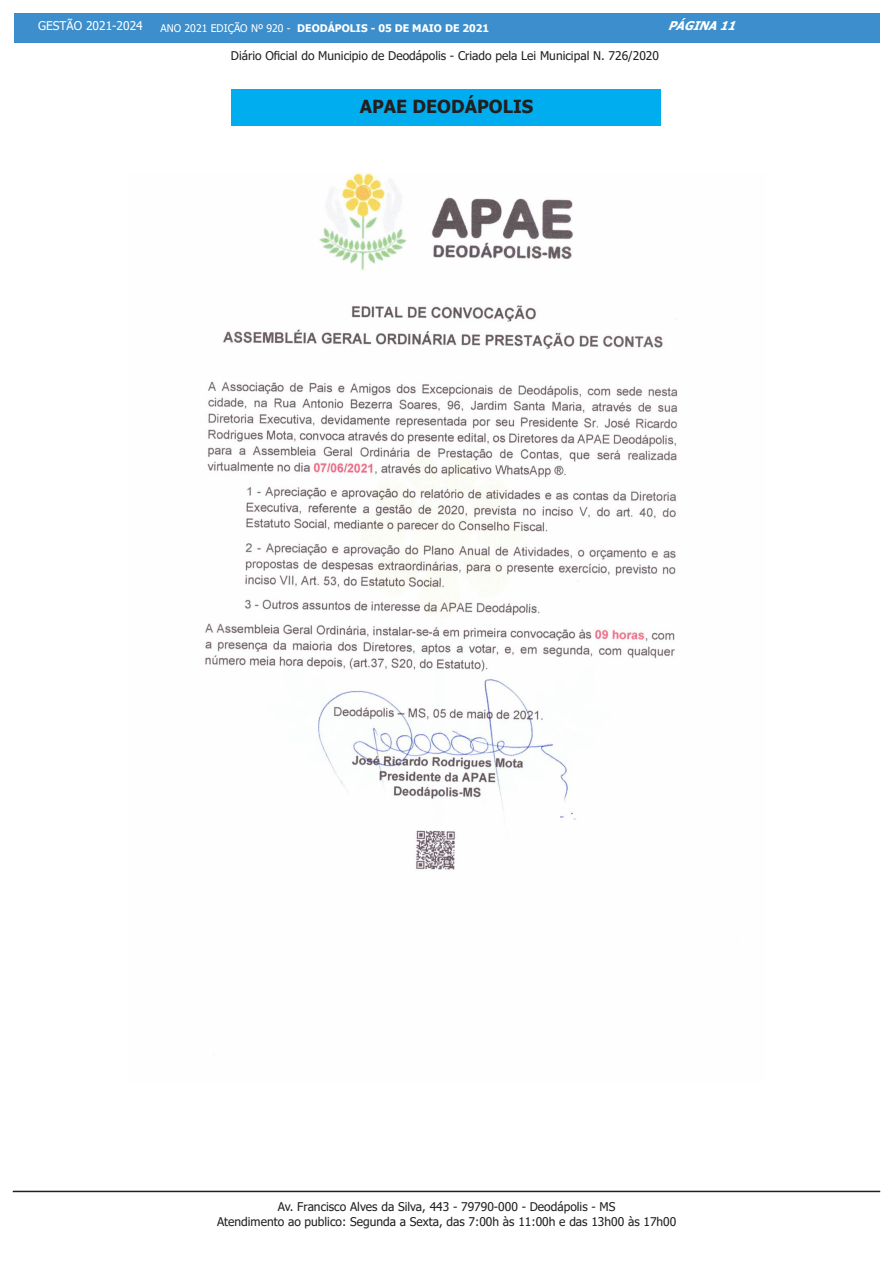
<style>
.page{position:relative;width:893px;height:1263px;background:#fff}
.page>*{position:absolute;margin:0;border:0;box-sizing:border-box;transform-origin:0 0}
.t1{font:700 18px "Tahoma";color:#231f20}
.t2{font:12px/14.4px "Tahoma";color:#231f20;text-align:center}
.t3{font:12px "Tahoma";color:#fff}
.t4{font:italic 700 12px "Tahoma";color:#fff}
.t5{font:700 10.5px "Tahoma";color:#fff}
.s1{font-weight:400}
</style>
<div class="page">
<div style="left:14px;top:14px;width:865px;height:29px;background:#3c8ecc"></div>
<hr style="left:13px;top:1191px;width:867px;height:1px;background:#231f20">
<div style="left:232px;top:90px;width:429px;height:36px;background:#00aeef"></div>
<img style="left:205px;top:173px;width:473px;height:697px">
<p class="t3" style="left:38px;top:18px;width:106px">GESTÃO 2021-2024</p>
<p class="t5" style="left:161px;top:21px;width:330px"><span class="s1">ANO 2021 EDIÇÃO Nº 920 -</span> DEODÁPOLIS - 05 DE MAIO DE 2021</p>
<p class="t4" style="left:668px;top:17px;width:75px">PÁGINA11</p>
<p class="t2" style="left:231px;top:49px;width:430px">Diário Oficial do Municipio de Deodápolis - Criado pela Lei Municipal N. 726/2020</p>
<p class="t1" style="left:360px;top:94px;width:175px">APAE DEODÁPOLIS</p>
<p class="t2" style="left:217px;top:1200px;width:461px">Av. Francisco Alves da Silva, 443 - 79790-000 - Deodápolis - MS<br>Atendimento ao publico: Segunda a Sexta, das 7:00h às 11:00h e das 13h00 às 17h00</p>
</div>
